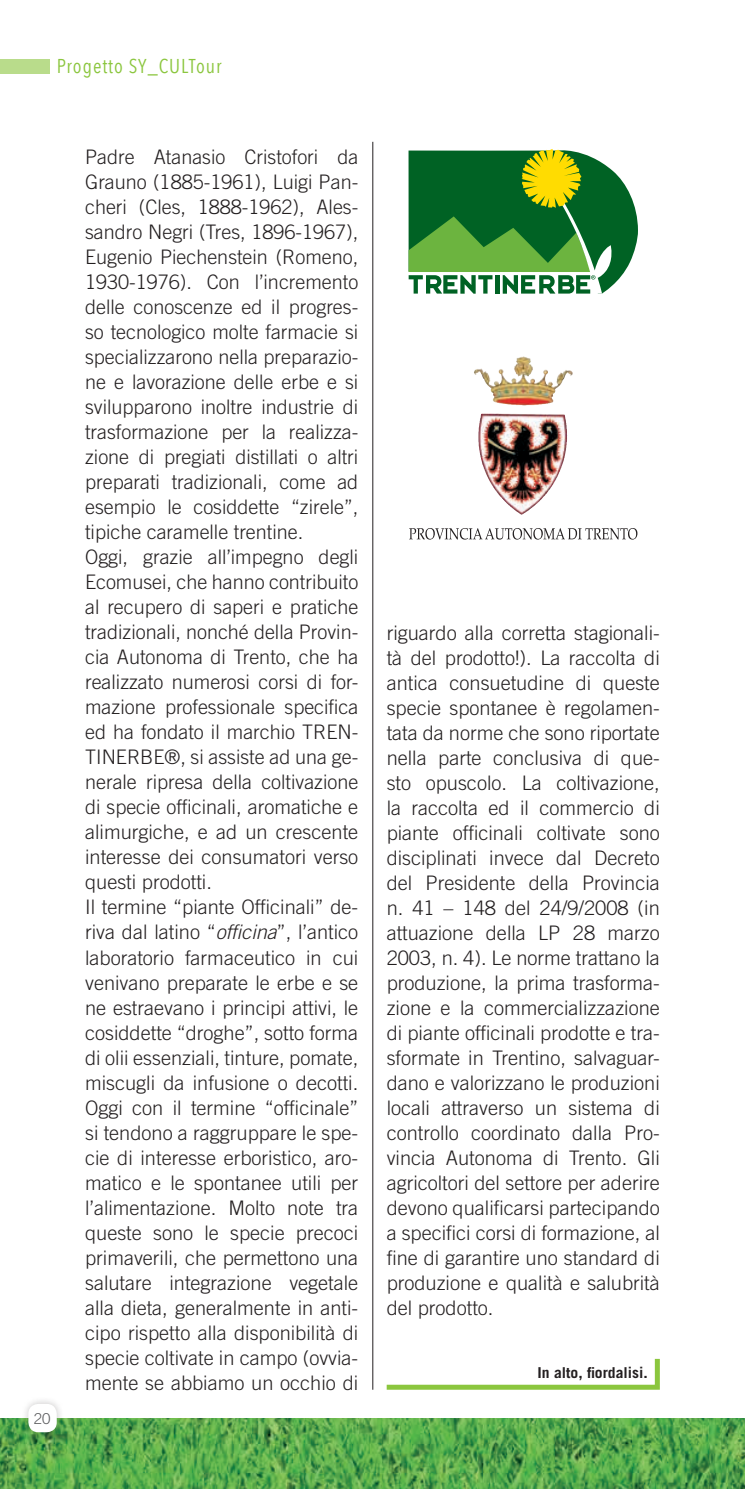
<style>
.page{position:relative;width:745px;height:1489px;background:#fff}
.page>*{position:absolute;margin:0;border:0;box-sizing:border-box;transform-origin:0 0}
.t1{font:300 20px/25px "Trade Gothic";color:#231f20}
.t2{font:20px "Avenir Next Condensed";letter-spacing:.05em;color:#8bc63e}
.t3{font:700 15px "Trade Gothic";color:#231f20;scale:1.04 1}
.t4{font:300 15px "Trade Gothic";color:#57585a}
.s1{font-style:italic}
</style>
<div class="page">
<hr style="left:372px;top:142px;width:1px;height:1247px;background:#231f20">
<svg style="left:408px;top:149px;width:229px;height:145px"></svg>
<img style="left:494px;top:357px;width:28px;height:28px">
<svg style="left:409px;top:528px;width:228px;height:11px"></svg>
<svg style="left:386px;top:1358px;width:274px;height:32px"></svg>
<img style="left:0;top:1418px;width:744px;height:70px">
<div style="left:21px;top:1395px;width:44px;height:44px;background:#231f20;opacity:.25"></div>
<div style="left:28px;top:1403px;width:29px;height:28px;background:#fff;border-radius:10px"></div>
<div style="left:0;top:59px;width:50px;height:14px;background:#b9dc8b"></div>
<p class="t2" style="left:57px;top:49px;width:166px">Progetto SY_CULTour</p>
<p class="t4" style="left:34px;top:1409px;width:18px">20</p>
<p class="t1" style="left:85px;top:144px;width:274px">Padre Atanasio Cristofori da<br>Grauno (1885-1961), Luigi Pan&shy;cheri (Cles, 1888-1962), Ales&shy;sandro Negri (Tres, 1896-1967),<br>Eugenio Piechenstein (Romeno,<br>1930-1976). Con l’incremento delle conoscenze ed il progres&shy;so tecnologico molte farmacie si specializzarono nella preparazio&shy;ne e lavorazione delle erbe e si svilupparono inoltre industrie di trasformazione per la realizza&shy;zione di pregiati distillati o altri preparati tradizionali, come ad esempio le cosiddette “zirele”, tipiche caramelle trentine.<br>Oggi, grazie all’impegno degli<br>Ecomusei, che hanno contribuito al recupero di saperi e pratiche tradizionali, nonché della Provin&shy;cia Autonoma di Trento, che ha realizzato numerosi corsi di for&shy;mazione professionale specifica ed ha fondato il marchio TREN-<br>TINERBE®, si assiste ad una ge&shy;nerale ripresa della coltivazione di specie officinali, aromatiche e alimurgiche, e ad un crescente interesse dei consumatori verso questi prodotti.<br>Il termine “piante Officinali” de&shy;riva dal latino “<span class="s1">officina</span>”, l’antico laboratorio farmaceutico in cui venivano preparate le erbe e se ne estraevano i principi attivi, le cosiddette “droghe”, sotto forma di olii essenziali, tinture, pomate, miscugli da infusione o decotti.<br>Oggi con il termine “officinale” si tendono a raggruppare le spe&shy;cie di interesse erboristico, aro&shy;matico e le spontanee utili per l’alimentazione. Molto note tra queste sono le specie precoci primaverili, che permettono una salutare integrazione vegetale alla dieta, generalmente in anti&shy;cipo rispetto alla disponibilità di specie coltivate in campo (ovvia&shy;mente se abbiamo un occhio di</p>
<p class="t1" style="left:386px;top:620px;width:274px;text-align:justify">riguardo alla corretta stagionali&shy;tà del prodotto!). La raccolta di antica consuetudine di queste specie spontanee è regolamen&shy;tata da norme che sono riportate nella parte conclusiva di que&shy;sto opuscolo. La coltivazione, la raccolta ed il commercio di piante officinali coltivate sono disciplinati invece dal Decreto del Presidente della Provincia n. 41 – 148 del 24/9/2008 (in attuazione della LP 28 marzo 2003, n. 4). Le norme trattano la produzione, la prima trasforma&shy;zione e la commercializzazione di piante officinali prodotte e tra&shy;sformate in Trentino, salvaguar&shy;dano e valorizzano le produzioni locali attraverso un sistema di controllo coordinato dalla Pro&shy;vincia Autonoma di Trento. Gli agricoltori del settore per aderire devono qualificarsi partecipando a specifici corsi di formazione, al fine di garantire uno standard di produzione e qualità e salubrità del prodotto.</p>
<p class="t3" style="left:537px;top:1362px;width:107px">In alto, fiordalisi.</p>
</div>
